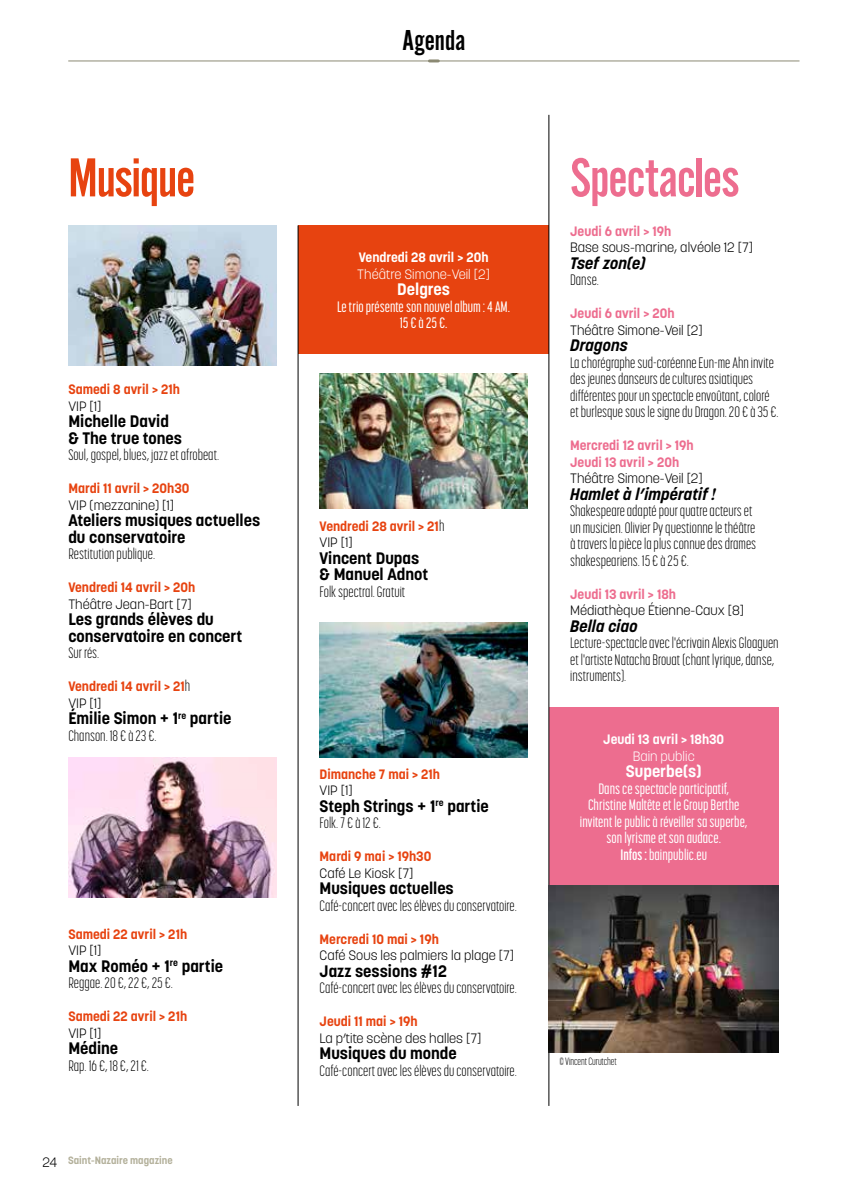
<style>
.page{position:relative;width:851px;height:1191px;background:#fff}
.page>*{position:absolute;margin:0;border:0;box-sizing:border-box;transform-origin:0 0}
.t1{font:57px "Alternate Got No 2 D";letter-spacing:-.02em;color:#ed6d8f}
.t2{font:57px "Alternate Got No 2 D";letter-spacing:-.02em;color:#e74310}
.t3{font:30px "Alternate Got No 2 D";color:#000}
.t4{font:700 16.5px/16.5px "Korolev";color:#000}
.t5{font:italic 700 16.5px "Korolev";color:#000}
.t6{font:700 16.5px "Korolev";color:#fff}
.t7{font:300 15px/16.5px "Korolev Compressed";color:#000}
.t8{font:500 15px/16.5px "Korolev Compressed";color:#fff;text-align:center}
.t9{font:300 13.5px "Korolev";color:#000}
.t10{font:700 13.5px/16.5px "Korolev";color:#e74310}
.t11{font:700 13.5px/16.5px "Korolev";color:#ed6d8f}
.t12{font:700 13.5px "Korolev";color:#fff}
.t13{font:300 13.5px "Korolev";color:#fff}
.t14{font:700 10.5px "Korolev";color:#b3b09a}
.t15{font:300 10.5px "Korolev Compressed";letter-spacing:-.01em;color:#000}
.s1{font-family:"Korolev Compressed";font-weight:300;font-size:15px;color:#000}
.s2{font-weight:300;color:#000}
.s3{font-weight:700}
</style>
<div class="page">
<div style="left:298px;top:225px;width:251px;height:129px;background:#e74310"></div>
<div style="left:549px;top:707px;width:229px;height:178px;background:#ed6d8f"></div>
<svg style="left:429px;top:59px;width:9px;height:2px"></svg>
<hr style="left:68px;top:61px;width:731px;height:1px;background:#8b8973">
<hr style="left:548px;top:115px;width:1px;height:991px;background:#000">
<hr style="left:298px;top:225px;width:1px;height:881px;background:#000">
<img style="left:68px;top:225px;width:209px;height:141px">
<img style="left:68px;top:757px;width:209px;height:140px">
<img style="left:319px;top:622px;width:208px;height:135px">
<img style="left:319px;top:374px;width:208px;height:134px">
<img style="left:548px;top:885px;width:230px;height:167px">
<h2 class="t3" style="left:402px;top:24px;width:65px">Agenda</h2>
<h1 class="t2" style="left:68px;top:147px;width:129px">Musique</h1>
<h1 class="t1" style="left:570px;top:147px;width:171px">Spectacles</h1>
<p class="t11" style="left:570px;top:223px;width:103px">Jeudi 6 avril &gt; 19h</p>
<p class="t9" style="left:570px;top:239px;width:184px">Base sous-marine, alvéole 12 [7]</p>
<p class="t5" style="left:570px;top:252px;width:77px">Tsef zon(e)</p>
<p class="t7" style="left:570px;top:271px;width:30px">Danse.</p>
<p class="t11" style="left:570px;top:305px;width:106px">Jeudi 6 avril &gt; 20h</p>
<p class="t9" style="left:570px;top:321px;width:134px">Théâtre Simone-Veil [2]</p>
<p class="t5" style="left:570px;top:335px;width:59px">Dragons</p>
<p class="t7" style="left:570px;top:354px;width:210px">La chorégraphe sud-coréenne Eun-me Ahn invite des jeunes danseurs de cultures asiatiques différentes pour un spectacle envoûtant, coloré et burlesque sous le signe du Dragon. 20 € à 35 €.</p>
<p class="t11" style="left:570px;top:437px;width:125px">Mercredi 12 avril &gt; 19h<br>Jeudi 13 avril &gt; 20h</p>
<p class="t9" style="left:570px;top:470px;width:134px">Théâtre Simone-Veil [2]</p>
<p class="t5" style="left:570px;top:483px;width:148px">Hamlet à l’impératif !</p>
<p class="t7" style="left:570px;top:502px;width:187px">Shakespeare adapté pour quatre acteurs et un musicien. Olivier Py questionne le théâtre à travers la pièce la plus connue des drames shakespeariens. 15 € à 25 €.</p>
<p class="t11" style="left:570px;top:586px;width:107px">Jeudi 13 avril &gt; 18h</p>
<p class="t9" style="left:570px;top:602px;width:175px">Médiathèque Étienne-Caux [8]</p>
<p class="t5" style="left:570px;top:615px;width:69px">Bella ciao</p>
<p class="t7" style="left:570px;top:634px;width:210px">Lecture-spectacle avec l'écrivain Alexis Gloaguen et l'artiste Natacha Brouat (chant lyrique, danse, instruments).</p>
<p class="t12" style="left:359px;top:249px;width:131px">Vendredi 28 avril &gt; 20h</p>
<p class="t13" style="left:357px;top:265px;width:134px">Théâtre Simone-Veil [2]</p>
<p class="t6" style="left:397px;top:279px;width:54px">Delgres</p>
<p class="t8" style="left:337px;top:298px;width:174px">Le trio présente son nouvel album: 4 AM.<br>15 € à 25 €.</p>
<p class="t10" style="left:68px;top:381px;width:113px">Samedi 8 avril &gt; 21h</p>
<p class="t9" style="left:68px;top:397px;width:35px">VIP [1]</p>
<p class="t4" style="left:68px;top:413px;width:115px">Michelle David &amp; The true tones</p>
<p class="t7" style="left:68px;top:446px;width:152px">Soul, gospel, blues, jazz et afrobeat.</p>
<p class="t10" style="left:68px;top:480px;width:123px">Mardi 11 avril &gt; 20h30</p>
<p class="t9" style="left:68px;top:496px;width:107px">VIP (mezzanine) [1]</p>
<p class="t4" style="left:68px;top:512px;width:193px">Ateliers musiques actuelles du conservatoire</p>
<p class="t7" style="left:68px;top:545px;width:88px">Restitution publique.</p>
<p class="t10" style="left:68px;top:579px;width:128px">Vendredi 14 avril &gt; 20h</p>
<p class="t9" style="left:68px;top:595px;width:125px">Théâtre Jean-Bart [7]</p>
<p class="t4" style="left:68px;top:611px;width:175px">Les grands élèves du conservatoire en concert</p>
<p class="t7" style="left:68px;top:644px;width:32px">Sur rés.</p>
<p class="t10" style="left:68px;top:678px;width:123px">Vendredi 14 avril &gt; 21<span class="s1">h<br></span><span class="s2">VIP [1]</span></p>
<p class="t4" style="left:68px;top:710px;width:164px">Émilie Simon + 1<sup>re</sup> partie</p>
<p class="t7" style="left:68px;top:727px;width:90px">Chanson. 18 € à 23 €.</p>
<p class="t10" style="left:319px;top:518px;width:126px">Vendredi 28 avril &gt; 21<span class="s1">h<br></span><span class="s2">VIP [1]</span></p>
<p class="t4" style="left:319px;top:550px;width:110px">Vincent Dupas &amp; Manuel Adnot</p>
<p class="t7" style="left:319px;top:583px;width:87px">Folk spectral. Gratuit</p>
<p class="t12" style="left:603px;top:731px;width:122px">Jeudi 13 avril &gt; 18h30</p>
<p class="t13" style="left:632px;top:747px;width:64px">Bain public</p>
<p class="t6" style="left:625px;top:761px;width:77px">Superbe(s)</p>
<p class="t8" style="left:580px;top:780px;width:169px">Dans ce spectacle participatif,<br>Christine Maltête et le Group Berthe invitent le public à réveiller sa superbe, son lyrisme et son audace.<br><span class="s3">Infos :</span> bainpublic.eu</p>
<p class="t10" style="left:319px;top:765px;width:122px">Dimanche 7 mai &gt; 21h</p>
<p class="t9" style="left:319px;top:781px;width:35px">VIP [1]</p>
<p class="t4" style="left:319px;top:797px;width:171px">Steph Strings + 1<sup>re</sup> partie</p>
<p class="t7" style="left:319px;top:814px;width:63px">Folk. 7 € à 12 €.</p>
<p class="t10" style="left:319px;top:848px;width:113px">Mardi 9 mai &gt; 19h30</p>
<p class="t9" style="left:319px;top:864px;width:95px">Café Le Kiosk [7]</p>
<p class="t4" style="left:319px;top:880px;width:136px">Musiques actuelles</p>
<p class="t7" style="left:319px;top:897px;width:199px">Café-concert avec les élèves du conservatoire.</p>
<p class="t10" style="left:319px;top:930px;width:121px">Mercredi 10 mai &gt; 19h</p>
<p class="t9" style="left:319px;top:946px;width:196px">Café Sous les palmiers la plage [7]</p>
<p class="t4" style="left:319px;top:962px;width:129px">Jazz sessions #12</p>
<p class="t7" style="left:319px;top:979px;width:199px">Café-concert avec les élèves du conservatoire.</p>
<p class="t10" style="left:319px;top:1013px;width:99px">Jeudi 11 mai &gt; 19h</p>
<p class="t9" style="left:319px;top:1029px;width:163px">La p’tite scène des halles [7]</p>
<p class="t4" style="left:319px;top:1045px;width:139px">Musiques du monde</p>
<p class="t7" style="left:319px;top:1062px;width:199px">Café-concert avec les élèves du conservatoire.</p>
<p class="t10" style="left:68px;top:926px;width:120px">Samedi 22 avril &gt; 21h</p>
<p class="t9" style="left:68px;top:942px;width:35px">VIP [1]</p>
<p class="t4" style="left:68px;top:958px;width:156px">Max Roméo + 1<sup>re</sup> partie</p>
<p class="t7" style="left:68px;top:974px;width:106px">Reggae. 20 €, 22 €, 25 €.</p>
<p class="t10" style="left:68px;top:1008px;width:120px">Samedi 22 avril &gt; 21h</p>
<p class="t9" style="left:68px;top:1024px;width:35px">VIP [1]</p>
<p class="t4" style="left:68px;top:1040px;width:51px">Médine</p>
<p class="t7" style="left:68px;top:1057px;width:82px">Rap. 16 €, 18 €, 21 €.</p>
<p class="t15" style="left:559px;top:1055px;width:59px">© Vincent Curutchet</p>
<p class="t9" style="left:43px;top:1153px;width:16px">24</p>
<p class="t14" style="left:68px;top:1154px;width:106px">Saint-Nazaire magazine</p>
</div>
